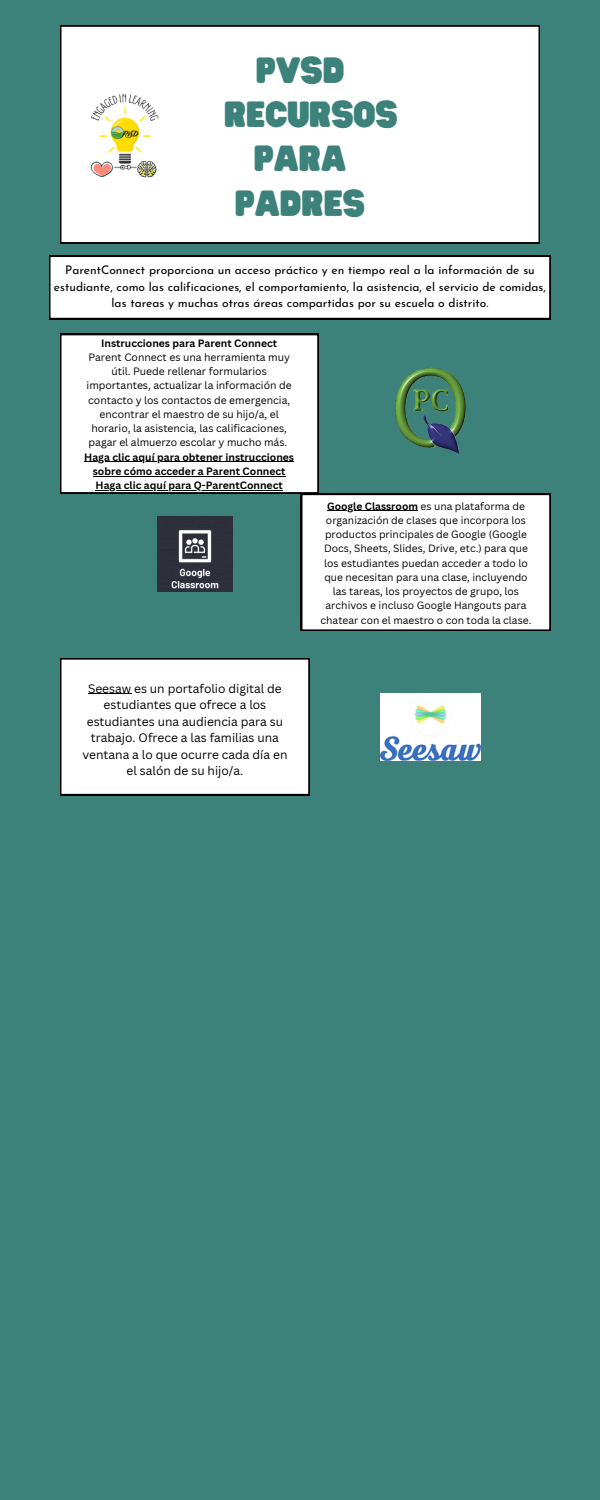
<style>
.page{position:relative;width:600px;height:1500px;background:#3d827a}
.page>*{position:absolute;margin:0;border:0;box-sizing:border-box;transform-origin:0 0}
.t1{font:32px "Hitand Run";color:#3d827a}
.t2{font:12px/16.5px "Josefin Sans";color:#000;text-align:center}
.t3{font:12px/16.5px "Canva Sans";color:#000;text-align:center}
.t4{font:10.4px/14.2px "Canva Sans";color:#000;text-align:center}
.t5{font:700 10.4px/14.2px "Canva Sans";color:#000;text-align:center}
.t6{font:10.3px/14.2px "Canva Sans";color:#000;text-align:center}
.s1{font-weight:700}
</style>
<div class="page">
<div style="left:60px;top:25px;width:480px;height:219px;background:#fff"></div>
<img style="left:81px;top:85px;width:86px;height:99px">
<div style="left:60px;top:334px;width:259px;height:160px;background:#fff"></div>
<div style="left:49px;top:256px;width:502px;height:63px;background:#fff"></div>
<img style="left:395px;top:367px;width:71px;height:88px">
<img style="left:158px;top:516px;width:75px;height:75px">
<div style="left:301px;top:494px;width:250px;height:137px;background:#fff"></div>
<img style="left:381px;top:694px;width:100px;height:66px">
<hr style="left:84px;top:461px;width:210px;height:1px;background:#000">
<hr style="left:93px;top:476px;width:193px;height:1px;background:#000">
<hr style="left:96px;top:490px;width:187px;height:1px;background:#000">
<hr style="left:327px;top:510px;width:91px;height:1px;background:#000">
<div style="left:60px;top:658px;width:250px;height:137px;background:#fff"></div>
<hr style="left:88px;top:694px;width:43px;height:1px;background:#000">
<h1 class="t1" style="left:256px;top:53px;width:90px">PVSD</h1>
<h1 class="t1" style="left:224px;top:97px;width:175px">RECURSOS</h1>
<h1 class="t1" style="left:254px;top:141px;width:94px">PARA</h1>
<h1 class="t1" style="left:235px;top:185px;width:132px">PADRES</h1>
<p class="t2" style="left:54px;top:263px;width:494px">ParentConnect proporciona un acceso práctico y en tiempo real a la información de su estudiante, como las calificaciones, el comportamiento, la asistencia, el servicio de comidas, las tareas y muchas otras áreas compartidas por su escuela o distrito.</p>
<p class="t5" style="left:101px;top:335px;width:178px">Instrucciones para Parent Connect</p>
<p class="t4" style="left:87px;top:350px;width:207px">Parent Connect es una herramienta muy útil. Puede rellenar formularios importantes, actualizar la información de contacto y los contactos de emergencia, encontrar el maestro de su hijo/a, el horario, la asistencia, las calificaciones, pagar el almuerzo escolar y mucho más.</p>
<p class="t5" style="left:84px;top:449px;width:211px">Haga clic aquí para obtener instrucciones sobre cómo acceder a Parent Connect<br>Haga clic aquí para Q-ParentConnect</p>
<p class="t3" style="left:82px;top:680px;width:206px">Seesaw es un portafolio digital de estudiantes que ofrece a los estudiantes una audiencia para su trabajo. Ofrece a las familias una ventana a lo que ocurre cada día en el salón de su hijo/a.</p>
<p class="t6" style="left:321px;top:498px;width:212px"><span class="s1">Google Classroom</span> es una plataforma de organización de clases que incorpora los productos principales de Google (Google Docs, Sheets, Slides, Drive, etc.) para que los estudiantes puedan acceder a todo lo que necesitan para una clase, incluyendo las tareas, los proyectos de grupo, los archivos e incluso Google Hangouts para chatear con el maestro o con toda la clase.</p>
</div>
